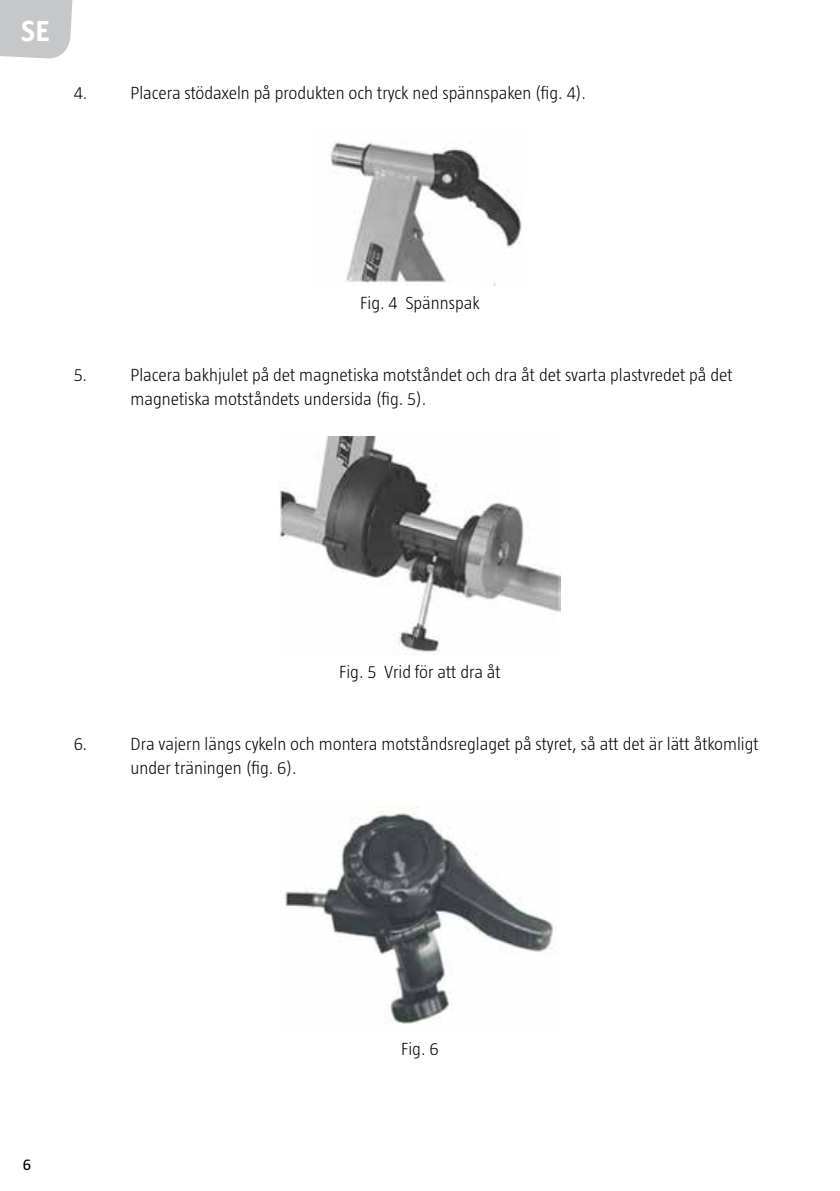
<style>
.page{position:relative;width:840px;height:1191px;background:#fff}
.page>*{position:absolute;margin:0;border:0;box-sizing:border-box;transform-origin:0 0}
.t1{font:700 30px "Creighton Pro";color:#fff}
.t2{font:300 18px/24px "Taz";color:#000}
.t3{font:16px "Taz";color:#000}
</style>
<div class="page">
<svg style="left:0;top:0;width:73px;height:59px;background:#cacbcc"></svg>
<img style="left:330px;top:142px;width:192px;height:143px">
<img style="left:279px;top:436px;width:281px;height:217px">
<img style="left:285px;top:805px;width:268px;height:219px">
<h1 class="t1" style="left:22px;top:14px;width:29px">SE</h1>
<p class="t2" style="left:74px;top:81px;width:12px">4.</p>
<p class="t2" style="left:130px;top:81px;width:453px">Placera stödaxeln på produkten och tryck ned spännspaken (fig. 4).</p>
<p class="t2" style="left:360px;top:291px;width:121px">Fig. 4 Spännspak</p>
<p class="t2" style="left:74px;top:363px;width:12px">5.</p>
<p class="t2" style="left:130px;top:363px;width:603px">Placera bakhjulet på det magnetiska motståndet och dra åt det svarta plastvredet på det magnetiska motståndets undersida (fig. 5).</p>
<p class="t2" style="left:339px;top:660px;width:163px">Fig. 5 Vrid för att dra åt</p>
<p class="t2" style="left:74px;top:732px;width:12px">6.</p>
<p class="t2" style="left:130px;top:732px;width:629px">Dra vajern längs cykeln och montera motståndsreglaget på styret, så att det är lätt åtkomligt under träningen (fig. 6).</p>
<p class="t3" style="left:23px;top:1155px;width:10px">6</p>
<p class="t2" style="left:401px;top:1036px;width:39px">Fig. 6</p>
</div>
